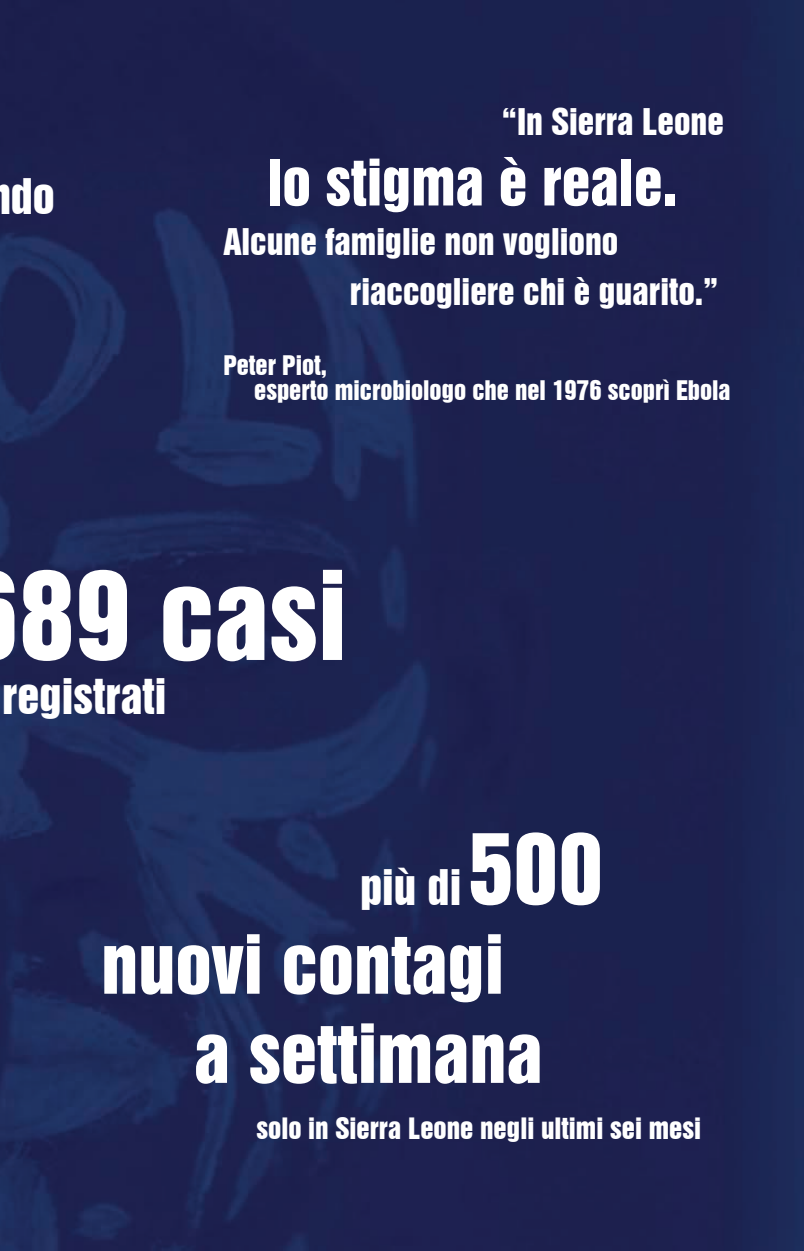
<style>
.page{position:relative;width:804px;height:1251px;background:#fff}
.page>*{position:absolute;margin:0;border:0;box-sizing:border-box;transform-origin:0 0}
.t1{font:112.5px "Swiss 921 BT Regular A";color:#fff}
.t2{font:74.25px/89.1px "Swiss 921 BT Regular A";color:#fff}
.t3{font:58.5px "Swiss 921 BT Regular A";color:#fff}
.t4{font:45px "Swiss 921 BT Regular A";color:#fff}
.t5{font:33.75px/49.5px "Swiss 921 BT Regular A";color:#fff}
.t6{font:27px "Swiss 921 BT Regular A";color:#fff}
.t7{font:24.75px/24.8px "Swiss 921 BT Regular A";color:#fff}
.s1{font-size:90px}
</style>
<div class="page">
<img style="left:0;top:0;width:804px;height:1250px">
<h3 class="t4" style="left:11px;top:167px;width:46px">do</h3>
<p class="t5" style="left:502px;top:97px;width:223px">“In Sierra Leone</p>
<h3 class="t3" style="left:267px;top:144px;width:411px">lo stigma è reale.</h3>
<p class="t5" style="left:350px;top:216px;width:370px;text-indent:-127px">Alcune famiglie non vogliono riaccogliere chi è guarito.”</p>
<p class="t7" style="left:254px;top:352px;width:478px;text-indent:-31px">Peter Piot,<br>esperto microbiologo che nel 1976 scoprì Ebola</p>
<h1 class="t1" style="left:19px;top:542px;width:330px">89 casi</h1>
<h3 class="t4" style="left:2px;top:666px;width:166px">registrati</h3>
<h3 class="t4" style="left:360px;top:857px;width:245px">più di<span class="s1">500</span></h3>
<h2 class="t2" style="left:194px;top:918px;width:350px;text-indent:-93px">nuovi contagi a settimana</h2>
<p class="t6" style="left:256px;top:1110px;width:446px">solo in Sierra Leone negli ultimi sei mesi</p>
</div>
